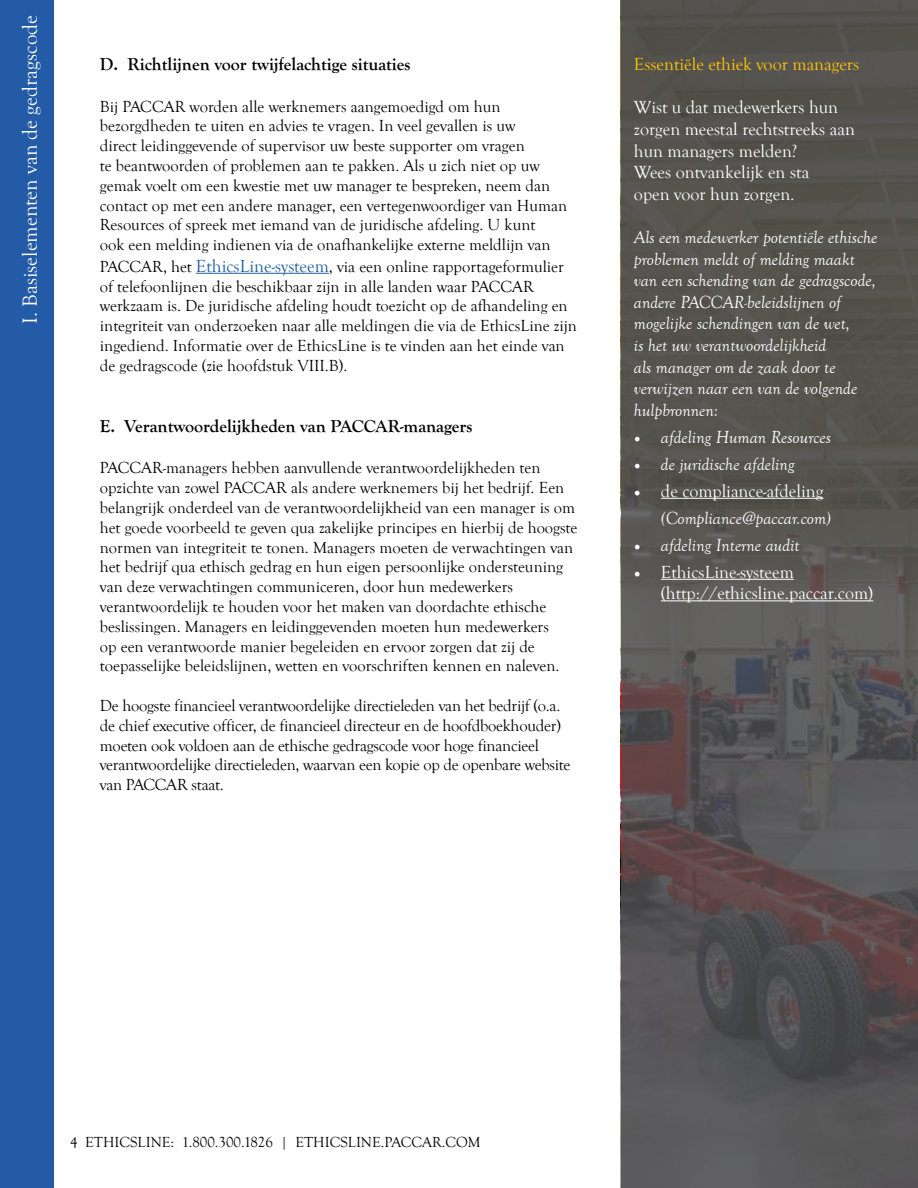
<style>
.page{position:relative;width:918px;height:1188px;background:#fff}
.page>*{position:absolute;margin:0;border:0;box-sizing:border-box;transform-origin:0 0}
.t1{font:21px "Goudy Old Style T";color:#fff}
.t2{font:italic 18px/21.6px "Goudy Old Style T";color:#fff}
.t3{font:18px/21.6px "Goudy Old Style T";color:#fff}
.t4{font:700 18px "Goudy Old Style T";color:#000}
.t5{font:18px "Goudy Old Style T";color:#ffc60a}
.t6{font:16.5px/19.8px "Goudy Old Style T";color:#000}
.t7{font:15px "Goudy Old Style T";color:#000}
.s1{font-size:18px;color:#215e9e}
.s2{font-family:"Minion Pro"}
.s3{font-family:"Minion Pro";font-style:normal}
.s4{font-style:normal}
</style>
<div class="page">
<svg style="left:621px;top:0;width:297px;height:1188px;fill:#575450"></svg>
<div style="left:0;top:0;width:54px;height:1188px;background:#235ba7"></div>
<hr style="left:196px;top:273px;width:133px;height:1px;background:#215e9e">
<hr style="left:661px;top:498px;width:162px;height:1px;background:#fff">
<hr style="left:661px;top:579px;width:133px;height:1px;background:#fff">
<hr style="left:661px;top:601px;width:212px;height:1px;background:#fff">
<p class="t1" style="left:19px;top:324px;width:311px;rotate:-90deg">I. Basiselementen van de gedragscode</p>
<p class="t4" style="left:100px;top:54px;width:312px">D. Richtlijnen voor twijfelachtige situaties</p>
<p class="t6" style="left:100px;top:97px;width:469px">Bij PACCAR worden alle werknemers aangemoedigd om hun bezorgdheden te uiten en advies te vragen. In veel gevallen is uw<br>direct leidinggevende of supervisor uw beste supporter om vragen<br>te beantwoorden of problemen aan te pakken. Als u zich niet op uw gemak voelt om een kwestie met uw manager te bespreken, neem dan contact op met een andere manager, een vertegenwoordiger van Human Resources of spreek met iemand van de juridische afdeling. U kunt<br>ook een melding indienen via de onafhankelijke externe meldlijn van</p>
<p class="t6" style="left:100px;top:257px;width:478px">PACCAR, het <span class="s1">EthicsLine-systeem</span>, via een online rapportageformulier of telefoonlijnen die beschikbaar zijn in alle landen waar PACCAR werkzaam is. De juridische afdeling houdt toezicht op de afhandeling en integriteit van onderzoeken naar alle meldingen die via de EthicsLine zijn ingediend. Informatie over de EthicsLine is te vinden aan het einde van de gedragscode (zie hoofdstuk VIII.B).</p>
<p class="t4" style="left:100px;top:416px;width:374px">E. Verantwoordelijkheden van PACCAR-managers</p>
<p class="t6" style="left:100px;top:458px;width:479px">PACCAR-managers hebben aanvullende verantwoordelijkheden ten opzichte van zowel PACCAR als andere werknemers bij het bedrijf. Een belangrijk onderdeel van de verantwoordelijkheid van een manager is om het goede voorbeeld te geven qua zakelijke principes en hierbij de hoogste normen van integriteit te tonen. Managers moeten de verwachtingen van het bedrijf qua ethisch gedrag en hun eigen persoonlijke ondersteuning van deze verwachtingen communiceren, door hun medewerkers verantwoordelijk te houden voor het maken van doordachte ethische beslissingen. Managers en leidinggevenden moeten hun medewerkers<br>op een verantwoorde manier begeleiden en ervoor zorgen dat zij de toepasselijke beleidslijnen, wetten en voorschriften kennen en naleven.</p>
<p class="t6" style="left:100px;top:696px;width:472px">De hoogste financieel verantwoordelijke directieleden van het bedrijf (o.a. de chief executive officer, de financieel directeur en de hoofdboekhouder) moeten ook voldoen aan de ethische gedragscode voor hoge financieel verantwoordelijke directieleden, waarvan een kopie op de openbare website van PACCAR staat.</p>
<p class="t5" style="left:634px;top:54px;width:227px">Essentiële ethiek voor managers</p>
<p class="t3" style="left:634px;top:97px;width:222px">Wist u dat medewerkers hun zorgen meestal rechtstreeks aan hun managers melden?<br>Wees ontvankelijk en sta<br>open voor hun zorgen.</p>
<p class="t2" style="left:634px;top:227px;width:245px">Als een medewerker potentiële ethische problemen meldt of melding maakt van een schending van de gedragscode, andere PACCAR-beleidslijnen of mogelijke schendingen van de wet,<br>is het uw verantwoordelijkheid<br>als manager om de zaak door te verwijzen naar een van de volgende hulpbronnen:</p>
<p class="t2" style="left:634px;top:426px;width:199px"><span class="s2">•</span> afdeling Human Resources</p>
<p class="t2" style="left:634px;top:453px;width:162px"><span class="s2">•</span> de juridische afdeling</p>
<p class="t2" style="left:661px;top:478px;width:172px;line-height:27px;text-indent:-27px"><span class="s3">•</span> <span class="s4">de compliance-afdeling </span>(Compliance@paccar.com)</p>
<p class="t2" style="left:634px;top:534px;width:167px"><span class="s2">•</span> afdeling Interne audit</p>
<p class="t3" style="left:661px;top:561px;width:214px;text-indent:-27px"><span class="s2">•</span> EthicsLine-systeem (http://ethicsline.paccar.com)</p>
<p class="t7" style="left:70px;top:1134px;width:412px">4 ETHICSLINE: 1.800.300.1826 | ETHICSLINE.PACCAR.COM</p>
</div>
